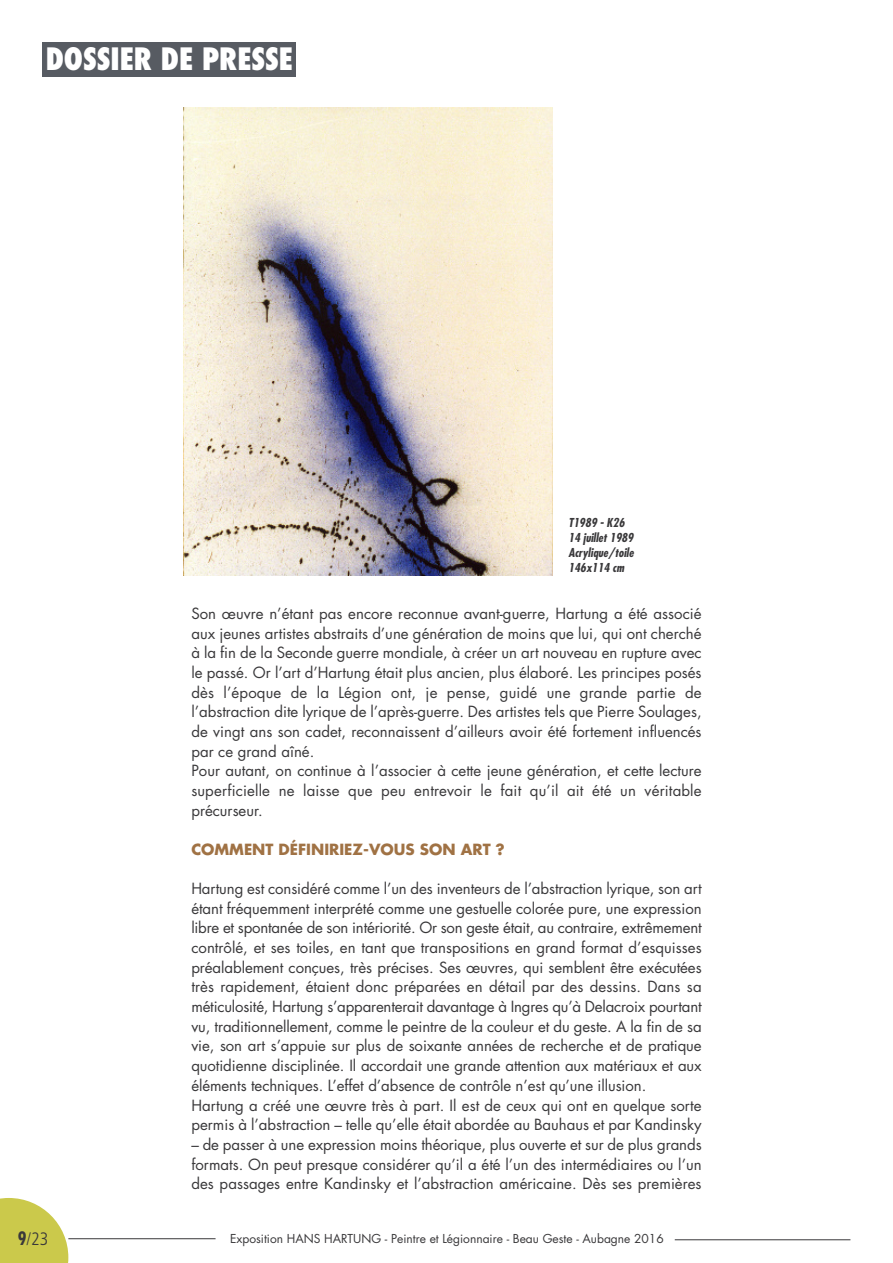
<style>
.page{position:relative;width:893px;height:1263px;background:#fff}
.page>*{position:absolute;margin:0;border:0;box-sizing:border-box;transform-origin:0 0}
.t1{font:800 condensed 30px "Futura";color:#fff}
.t2{font:300 condensed 18px "Frutiger";color:#39383a}
.t3{font:15px/19.6px "Futura";color:#39383a}
.t4{font:700 15px "Futura";color:#a07244}
.t5{font:12px "Futura";color:#39383a}
.t6{font:italic 700 condensed 12px/14.9px "Futura";color:#39383a}
.s1{font-family:"Futura";font-weight:700}
</style>
<div class="page">
<svg style="left:0;top:1198px;width:68px;height:65px"></svg>
<hr style="left:675px;top:1239px;width:175px;height:1px;background:#39383a">
<hr style="left:68px;top:1238px;width:148px;height:1px;background:#39383a">
<img style="left:184px;top:108px;width:368px;height:467px">
<div style="left:43px;top:43px;width:253px;height:34px;background:#575b62"></div>
<h1 class="t1" style="left:46px;top:42px;width:249px">DOSSIER DE PRESSE</h1>
<p class="t6" style="left:568px;top:516px;width:67px">T1989 - K26<br>14 juillet 1989<br>Acrylique/toile<br>146x114 cm</p>
<p class="t3" style="left:191px;top:605px;width:512px">Son œuvre n’étant pas encore reconnue avant-guerre, Hartung a été associé aux jeunes artistes abstraits d’une génération de moins que lui, qui ont cherché à la fin de la Seconde guerre mondiale, à créer un art nouveau en rupture avec le passé. Or l’art d’Hartung était plus ancien, plus élaboré. Les principes posés dès l’époque de la Légion ont, je pense, guidé une grande partie de l’abstraction dite lyrique de l’après-guerre. Des artistes tels que Pierre Soulages, de vingt ans son cadet, reconnaissent d’ailleurs avoir été fortement influencés par ce grand aîné.<br>Pour autant, on continue à l’associer à cette jeune génération, et cette lecture superficielle ne laisse que peu entrevoir le fait qu’il ait été un véritable précurseur.</p>
<p class="t4" style="left:191px;top:842px;width:315px">COMMENT DÉFINIRIEZ-VOUS SON ART ?</p>
<p class="t3" style="left:191px;top:880px;width:512px">Hartung est considéré comme l’un des inventeurs de l’abstraction lyrique, son art étant fréquemment interprété comme une gestuelle colorée pure, une expression libre et spontanée de son intériorité. Or son geste était, au contraire, extrêmement contrôlé, et ses toiles, en tant que transpositions en grand format d’esquisses préalablement conçues, très précises. Ses œuvres, qui semblent être exécutées très rapidement, étaient donc préparées en détail par des dessins. Dans sa méticulosité, Hartung s’apparenterait davantage à Ingres qu’à Delacroix pourtant vu, traditionnellement, comme le peintre de la couleur et du geste. A la fin de sa vie, son art s’appuie sur plus de soixante années de recherche et de pratique quotidienne disciplinée. Il accordait une grande attention aux matériaux et aux éléments techniques. L’effet d’absence de contrôle n’est qu’une illusion.<br>Hartung a créé une œuvre très à part. Il est de ceux qui ont en quelque sorte permis à l’abstraction – telle qu’elle était abordée au Bauhaus et par Kandinsky</p>
<p class="t3" style="left:191px;top:1136px;width:512px;text-align:justify">– de passer à une expression moins théorique, plus ouverte et sur de plus grands formats. On peut presque considérer qu’il a été l’un des intermédiaires ou l’un des passages entre Kandinsky et l’abstraction américaine. Dès ses premières</p>
<p class="t2" style="left:18px;top:1231px;width:32px"><span class="s1">9</span>/23</p>
<p class="t5" style="left:230px;top:1233px;width:435px">Exposition HANS HARTUNG - Peintre et Légionnaire - Beau Geste - Aubagne 2016</p>
</div>
